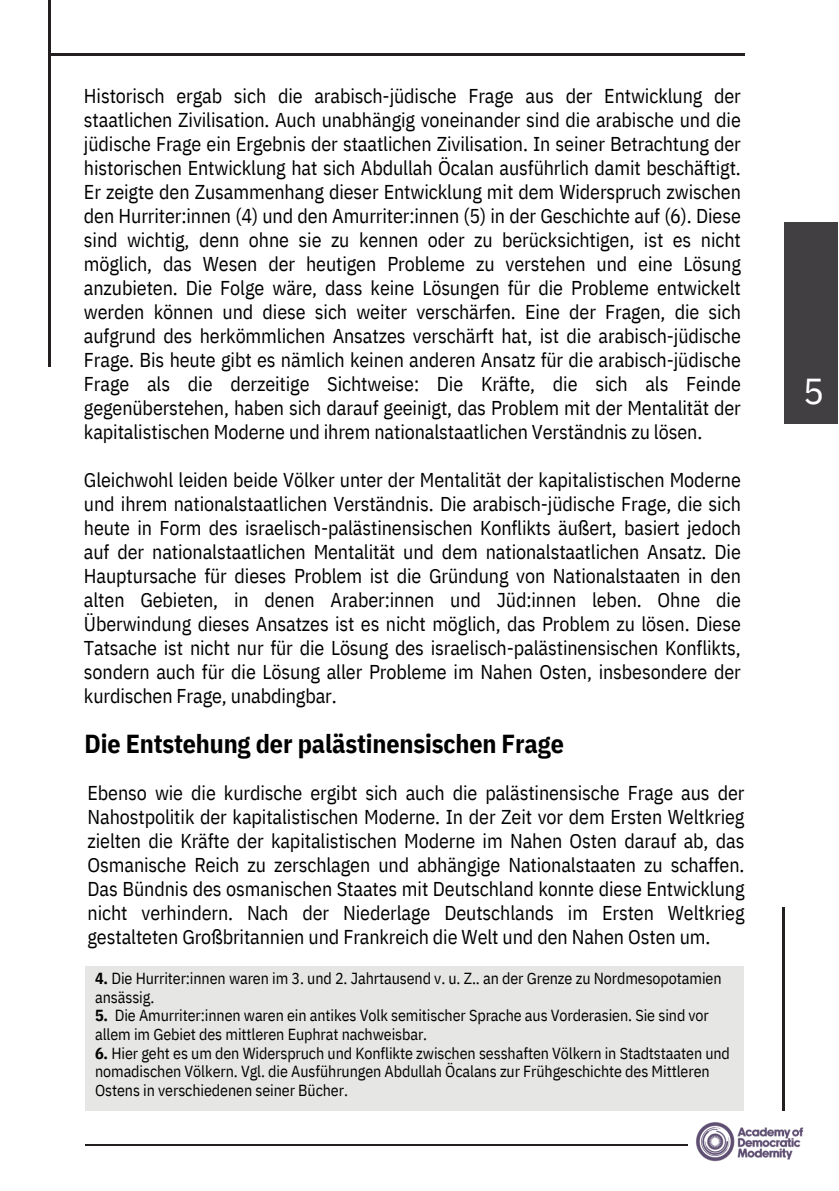
<style>
.page{position:relative;width:839px;height:1191px;background:#fff}
.page>*{position:absolute;margin:0;border:0;box-sizing:border-box;transform-origin:0 0}
.t1{font:36px "IBM Plex Sans";color:#fff}
.t2{font:700 26px "IBM Plex Sans Cond";letter-spacing:-.005em;color:#000}
.t3{font:20px/24px "IBM Plex Sans Cond";letter-spacing:-.005em;color:#000;text-align:justify}
.t4{font:16px/18.6px "IBM Plex Sans Cond";letter-spacing:-.005em;color:#000}
.s1{font-weight:700}
</style>
<div class="page">
<div style="left:784px;top:222px;width:53px;height:202px;background:#413f41"></div>
<img style="left:695px;top:1122px;width:109px;height:40px">
<hr style="left:51px;top:53px;width:693px;height:2px;background:#231f20">
<hr style="left:48px;top:0;width:2px;height:366px;background:#231f20">
<hr style="left:85px;top:1144px;width:602px;height:2px;background:#231f20">
<hr style="left:782px;top:907px;width:2px;height:204px;background:#231f20">
<div style="left:85px;top:967px;width:658px;height:144px;background:#e6e6e5"></div>
<p class="t3" style="left:84px;top:84px;width:658px">Historisch ergab sich die arabisch-jüdische Frage aus der Entwicklung der staatlichen Zivilisation. Auch unabhängig voneinander sind die arabische und die jüdische Frage ein Ergebnis der staatlichen Zivilisation. In seiner Betrachtung der historischen Entwicklung hat sich Abdullah Öcalan ausführlich damit beschäftigt.<br>Er zeigte den Zusammenhang dieser Entwicklung mit dem Widerspruch zwischen den Hurriter:innen (4) und den Amurriter:innen (5) in der Geschichte auf (6). Diese sind wichtig, denn ohne sie zu kennen oder zu berücksichtigen, ist es nicht möglich, das Wesen der heutigen Probleme zu verstehen und eine Lösung anzubieten. Die Folge wäre, dass keine Lösungen für die Probleme entwickelt werden können und diese sich weiter verschärfen. Eine der Fragen, die sich aufgrund des herkömmlichen Ansatzes verschärft hat, ist die arabisch-jüdische Frage. Bis heute gibt es nämlich keinen anderen Ansatz für die arabisch-jüdische Frage als die derzeitige Sichtweise: Die Kräfte, die sich als Feinde gegenüberstehen, haben sich darauf geeinigt, das Problem mit der Mentalität der kapitalistischen Moderne und ihrem nationalstaatlichen Verständnis zu lösen.</p>
<h1 class="t3" style="left:84px;top:468px;width:658px">Gleichwohl leiden beide Völker unter der Mentalität der kapitalistischen Moderne und ihrem nationalstaatlichen Verständnis. Die arabisch-jüdische Frage, die sich heute in Form des israelisch-palästinensischen Konflikts äußert, basiert jedoch auf der nationalstaatlichen Mentalität und dem nationalstaatlichen Ansatz. Die Hauptursache für dieses Problem ist die Gründung von Nationalstaaten in den alten Gebieten, in denen Araber:innen und Jüd:innen leben. Ohne die Überwindung dieses Ansatzes ist es nicht möglich, das Problem zu lösen. Diese Tatsache ist nicht nur für die Lösung des israelisch-palästinensischen Konflikts, sondern auch für die Lösung aller Probleme im Nahen Osten, insbesondere der kurdischen Frage, unabdingbar.</h1>
<h2 class="t2" style="left:84px;top:727px;width:481px">Die Entstehung der palästinensischen Frage</h2>
<p class="t3" style="left:88px;top:780px;width:658px">Ebenso wie die kurdische ergibt sich auch die palästinensische Frage aus der Nahostpolitik der kapitalistischen Moderne. In der Zeit vor dem Ersten Weltkrieg zielten die Kräfte der kapitalistischen Moderne im Nahen Osten darauf ab, das Osmanische Reich zu zerschlagen und abhängige Nationalstaaten zu schaffen.<br>Das Bündnis des osmanischen Staates mit Deutschland konnte diese Entwicklung nicht verhindern. Nach der Niederlage Deutschlands im Ersten Weltkrieg gestalteten Großbritannien und Frankreich die Welt und den Nahen Osten um.</p>
<p class="t4" style="left:95px;top:969px;width:628px"><span class="s1">4.</span> Die Hurriter:innen waren im 3. und 2. Jahrtausend v. u. Z.. an der Grenze zu Nordmesopotamien ansässig.</p>
<p class="t4" style="left:95px;top:1006px;width:615px"><span class="s1">5.</span> Die Amurriter:innen waren ein antikes Volk semitischer Sprache aus Vorderasien. Sie sind vor</p>
<p class="t4" style="left:95px;top:1025px;width:333px">allem im Gebiet des mittleren Euphrat nachweisbar.</p>
<p class="t4" style="left:95px;top:1043px;width:636px"><span class="s1">6.</span> Hier geht es um den Widerspruch und Konflikte zwischen sesshaften Völkern in Stadtstaaten und nomadischen Völkern. Vgl. die Ausführungen Abdullah Öcalans zur Frühgeschichte des Mittleren<br>Ostens in verschiedenen seiner Bücher.</p>
<h2 class="t1" style="left:802px;top:367px;width:23px">5</h2>
</div>
